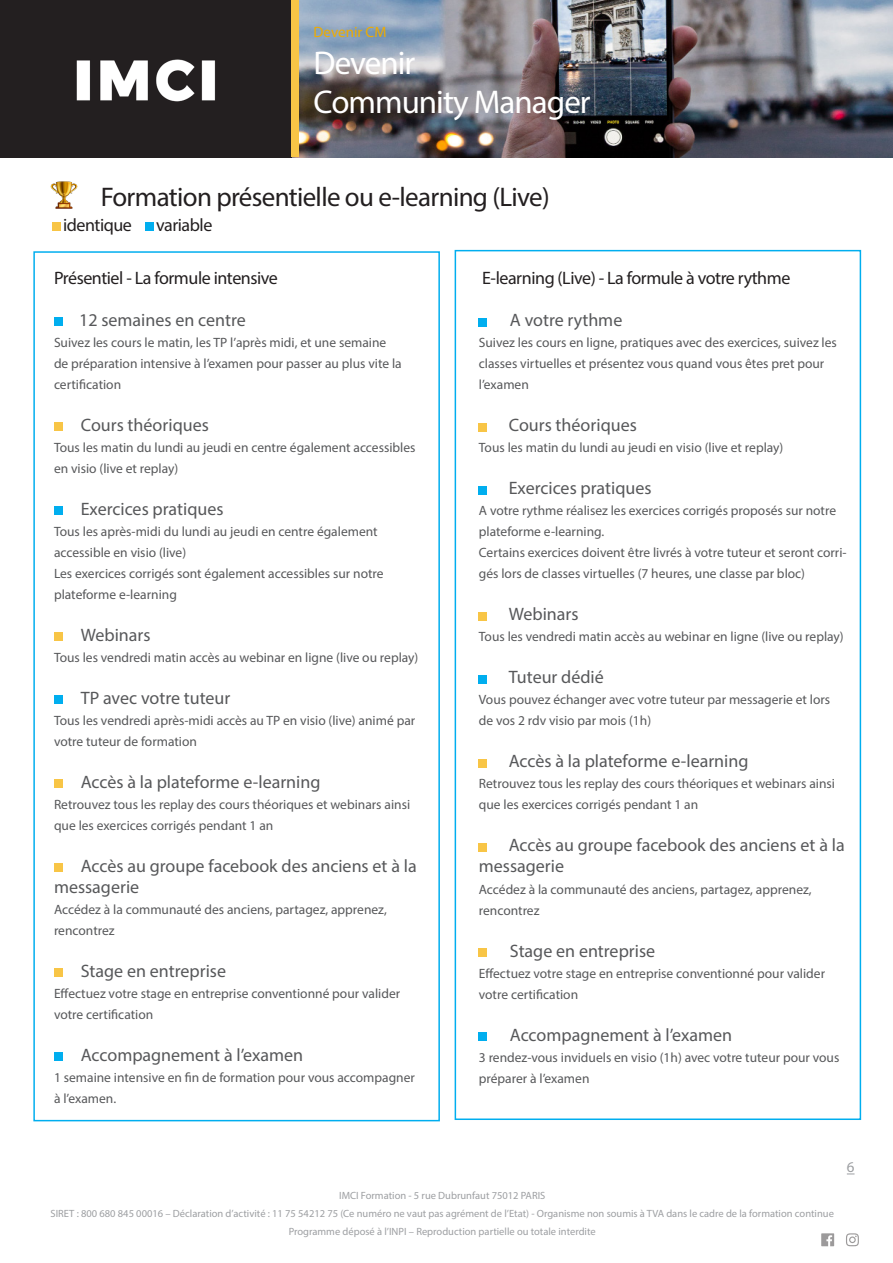
<style>
.page{position:relative;width:893px;height:1263px;background:#fff}
.page>*{position:absolute;margin:0;border:0;box-sizing:border-box;transform-origin:0 0}
.Titre_du_programme{font:33px "Myriad Pro";letter-spacing:-.03em;color:#fff}
.Titre_sections{font:27px "Myriad Pro";letter-spacing:-.025em;color:#231f20}
.t1{font:18px/21px "Myriad Pro";color:#57585a}
.Titre_sections-2{font:18px "Myriad Pro";letter-spacing:-.025em;color:#231f20}
.Pré_titre_programme{font:15px "Myriad Pro";color:#efac00}
.Pensez_à_nos_collab{font:15px "Myriad Pro";color:#9d9fa2}
.t2{font:13.5px/21px "Myriad Pro";color:#57585a}
.t3{font:10.5px/18px "Myriad Pro";color:#9d9fa2;text-align:center}
</style>
<div class="page">
<svg style="left:821px;top:1233px;width:13px;height:13px"></svg>
<svg style="left:846px;top:1233px;width:13px;height:13px"></svg>
<img style="left:299px;top:0;width:594px;height:157px">
<div style="left:0;top:0;width:291px;height:157px;background:#231f20"></div>
<img style="left:76px;top:59px;width:139px;height:43px">
<div style="left:291px;top:0;width:8px;height:157px;background:#f8c546"></div>
<div style="left:54px;top:317px;width:8px;height:9px;background:#00aeef"></div>
<div style="left:54px;top:422px;width:8px;height:9px;background:#f8c546"></div>
<div style="left:54px;top:506px;width:8px;height:9px;background:#00aeef"></div>
<div style="left:54px;top:632px;width:8px;height:9px;background:#f8c546"></div>
<div style="left:54px;top:695px;width:8px;height:9px;background:#00aeef"></div>
<div style="left:54px;top:779px;width:8px;height:9px;background:#f8c546"></div>
<div style="left:54px;top:863px;width:8px;height:9px;background:#f8c546"></div>
<div style="left:54px;top:968px;width:8px;height:9px;background:#f8c546"></div>
<div style="left:54px;top:1052px;width:8px;height:9px;background:#00aeef"></div>
<div style="left:479px;top:318px;width:8px;height:8px;background:#00aeef"></div>
<div style="left:479px;top:423px;width:8px;height:8px;background:#f8c546"></div>
<div style="left:479px;top:486px;width:8px;height:8px;background:#00aeef"></div>
<div style="left:479px;top:612px;width:8px;height:8px;background:#f8c546"></div>
<div style="left:479px;top:675px;width:8px;height:8px;background:#00aeef"></div>
<div style="left:479px;top:759px;width:8px;height:8px;background:#f8c546"></div>
<div style="left:479px;top:843px;width:8px;height:8px;background:#f8c546"></div>
<div style="left:479px;top:948px;width:8px;height:8px;background:#f8c546"></div>
<div style="left:479px;top:1032px;width:8px;height:8px;background:#00aeef"></div>
<div style="left:52px;top:222px;width:8px;height:9px;background:#f8c546"></div>
<div style="left:145px;top:222px;width:8px;height:9px;background:#00aeef"></div>
<div style="left:33px;top:251px;width:407px;height:870px;border:2px solid #00aeef"></div>
<div style="left:455px;top:250px;width:406px;height:870px;border:2px solid #00aeef"></div>
<p class="Pré_titre_programme" style="left:314px;top:23px;width:74px">Devenir CM</p>
<p class="Titre_du_programme" style="left:314px;top:42px;width:103px">Devenir</p>
<p class="Titre_du_programme" style="left:314px;top:82px;width:279px">Community Manager</p>
<p class="Titre_sections" style="left:101px;top:181px;width:450px">Formation présentielle ou e-learning (Live)</p>
<p class="Titre_sections-2" style="left:63px;top:214px;width:70px">identique</p>
<p class="Titre_sections-2" style="left:156px;top:214px;width:58px">variable</p>
<p class="Titre_sections-2" style="left:54px;top:267px;width:225px">Présentiel - La formule intensive</p>
<p class="t1" style="left:79px;top:309px;width:168px">12 semaines en centre</p>
<p class="t2" style="left:54px;top:332px;width:349px">Suivez les cours le matin, les TP l’après midi, et une semaine de préparation intensive à l’examen pour passer au plus vite la certification</p>
<p class="t1" style="left:81px;top:414px;width:130px">Cours théoriques</p>
<p class="t2" style="left:54px;top:437px;width:363px">Tous les matin du lundi au jeudi en centre également accessibles en visio (live et replay)</p>
<p class="t1" style="left:81px;top:498px;width:144px">Exercices pratiques</p>
<p class="t2" style="left:54px;top:521px;width:325px">Tous les après-midi du lundi au jeudi en centre également</p>
<p class="t2" style="left:54px;top:542px;width:134px">accessible en visio (live)</p>
<p class="t2" style="left:54px;top:563px;width:331px">Les exercices corrigés sont également accessibles sur notre plateforme e-learning</p>
<p class="t1" style="left:81px;top:624px;width:71px">Webinars</p>
<p class="t2" style="left:54px;top:647px;width:366px">Tous les vendredi matin accès au webinar en ligne (live ou replay)</p>
<p class="t1" style="left:81px;top:687px;width:151px">TP avec votre tuteur</p>
<p class="t2" style="left:54px;top:710px;width:363px">Tous les vendredi après-midi accès au TP en visio (live) animé par votre tuteur de formation</p>
<p class="t1" style="left:81px;top:771px;width:241px">Accès à la plateforme e-learning</p>
<p class="t2" style="left:54px;top:794px;width:358px">Retrouvez tous les replay des cours théoriques et webinars ainsi que les exercices corrigés pendant 1 an</p>
<p class="t1" style="left:54px;top:855px;width:364px;text-indent:27px">Accès au groupe facebook des anciens et à la messagerie</p>
<p class="t2" style="left:54px;top:899px;width:334px">Accédez à la communauté des anciens, partagez, apprenez, rencontrez</p>
<p class="t1" style="left:81px;top:960px;width:147px">Stage en entreprise</p>
<p class="t2" style="left:54px;top:983px;width:348px">Effectuez votre stage en entreprise conventionné pour valider votre certification</p>
<p class="t1" style="left:81px;top:1044px;width:224px">Accompagnement à l’examen</p>
<p class="t2" style="left:54px;top:1067px;width:362px">1 semaine intensive en fin de formation pour vous accompagner à l’examen.</p>
<p class="Titre_sections-2" style="left:482px;top:267px;width:310px">E-learning (Live) - La formule à votre rythme</p>
<p class="t1" style="left:510px;top:310px;width:114px">A votre rythme</p>
<p class="t2" style="left:479px;top:332px;width:360px">Suivez les cours en ligne, pratiques avec des exercices, suivez les classes virtuelles et présentez vous quand vous êtes pret pour l’examen</p>
<p class="t1" style="left:509px;top:415px;width:130px">Cours théoriques</p>
<p class="t2" style="left:479px;top:437px;width:306px">Tous les matin du lundi au jeudi en visio (live et replay)</p>
<p class="t1" style="left:509px;top:478px;width:144px">Exercices pratiques</p>
<p class="t2" style="left:479px;top:500px;width:359px">A votre rythme réalisez les exercices corrigés proposés sur notre plateforme e-learning.</p>
<p class="t2" style="left:479px;top:542px;width:369px">Certains exercices doivent être livrés à votre tuteur et seront corri&shy;gés lors de classes virtuelles (7 heures, une classe par bloc)</p>
<p class="t1" style="left:509px;top:604px;width:71px">Webinars</p>
<p class="t2" style="left:479px;top:626px;width:366px">Tous les vendredi matin accès au webinar en ligne (live ou replay)</p>
<p class="t1" style="left:509px;top:667px;width:97px">Tuteur dédié</p>
<p class="t2" style="left:479px;top:689px;width:353px">Vous pouvez échanger avec votre tuteur par messagerie et lors de vos 2 rdv visio par mois (1h)</p>
<p class="t1" style="left:509px;top:751px;width:241px">Accès à la plateforme e-learning</p>
<p class="t2" style="left:479px;top:773px;width:358px">Retrouvez tous les replay des cours théoriques et webinars ainsi que les exercices corrigés pendant 1 an</p>
<p class="t1" style="left:479px;top:835px;width:367px;text-indent:30px">Accès au groupe facebook des anciens et à la messagerie</p>
<p class="t2" style="left:479px;top:878px;width:334px">Accédez à la communauté des anciens, partagez, apprenez, rencontrez</p>
<p class="t1" style="left:510px;top:940px;width:147px">Stage en entreprise</p>
<p class="t2" style="left:479px;top:962px;width:348px">Effectuez votre stage en entreprise conventionné pour valider votre certification</p>
<p class="t1" style="left:510px;top:1024px;width:224px">Accompagnement à l’examen</p>
<p class="t2" style="left:479px;top:1046px;width:362px">3 rendez-vous inviduels en visio (1h) avec votre tuteur pour vous préparer à l’examen</p>
<p class="Pensez_à_nos_collab" style="left:847px;top:1158px;width:9px">6</p>
<p class="t3" style="left:51px;top:1186px;width:785px">IMCI Formation - 5 rue Dubrunfaut 75012 PARIS<br>SIRET : 800 680 845 00016 – Déclaration d’activité : 11 75 54212 75 (Ce numéro ne vaut pas agrément de l’Etat) - Organisme non soumis à TVA dans le cadre de la formation continue<br>Programme déposé à l’INPI – Reproduction partielle ou totale interdite</p>
</div>
